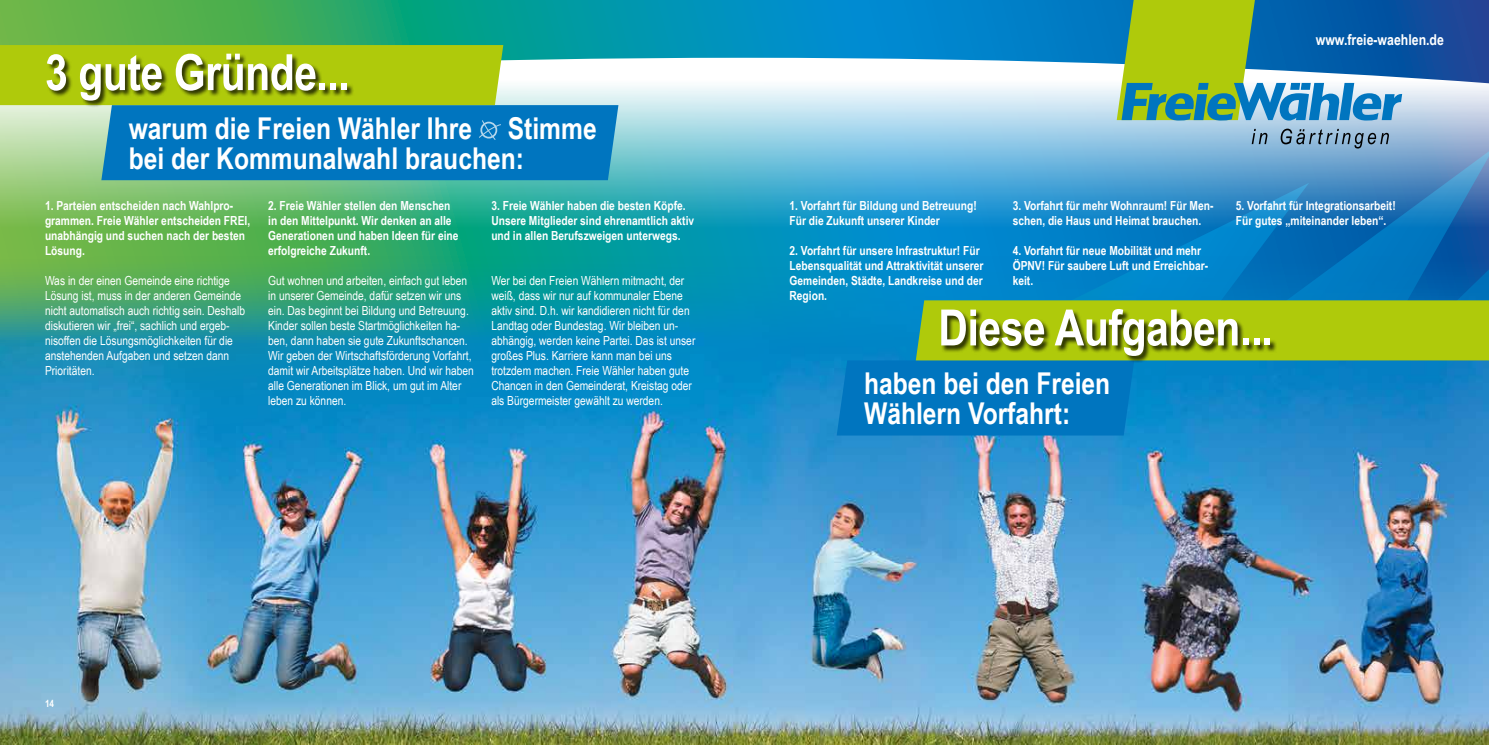
<style>
.page{position:relative;width:1489px;height:745px;background:#fff}
.page>*{position:absolute;margin:0;border:0;box-sizing:border-box;transform-origin:0 0}
.t1{font:700 50px "Arial Narrow";letter-spacing:-.01em;color:#fff}
.t2{font:700 30px/30px "Arial Narrow";color:#fff}
.t3{font:700 15px "Arial Narrow";color:#fff}
.t4{font:12.5px/15px "Arial Narrow";color:#fff}
.t5{font:700 12.5px/15px "Arial Narrow";color:#fff}
.t6{font:700 10px "Arial Narrow";color:#fff}
</style>
<div class="page">
<svg style="left:0;top:0;width:1488px;height:58px;background:#189298"></svg>
<img style="left:0;top:58px;width:1488px;height:174px">
<img style="left:0;top:232px;width:1488px;height:512px">
<svg style="left:0;top:45px;width:618px;height:135px;background:#50a09a"></svg>
<div style="left:46px;top:54px;width:308px;height:54px;background:#000;opacity:.75"></div>
<svg style="left:836px;top:300px;width:652px;height:135px;background:#309097"></svg>
<div style="left:940px;top:309px;width:337px;height:54px;background:#000;opacity:.75"></div>
<svg style="left:1116px;top:0;width:285px;height:120px;background:#5c9a7e"></svg>
<svg style="left:1251px;top:129px;width:16px;height:15px"></svg>
<svg style="left:1280px;top:128px;width:108px;height:20px;background:#7c9ab3"></svg>
<h1 class="t1" style="left:45px;top:35px;width:306px">3 gute Gründe...</h1>
<h2 class="t2" style="left:129px;top:111px;width:469px">warum die Freien Wähler Ihre Stimme bei der Kommunalwahl brauchen:</h2>
<p class="t5" style="left:45px;top:197px;width:207px">1. Parteien entscheiden nach Wahlpro&shy;grammen. Freie Wähler entscheiden FREI, unabhängig und suchen nach der besten<br>Lösung.</p>
<p class="t4" style="left:45px;top:273px;width:201px">Was in der einen Gemeinde eine richtige Lösung ist, muss in der anderen Gemeinde nicht automatisch auch richtig sein. Deshalb diskutieren wir „frei“, sachlich und ergeb&shy;nisoffen die Lösungsmöglichkeiten für die anstehenden Aufgaben und setzen dann Prioritäten.</p>
<p class="t5" style="left:268px;top:197px;width:192px">2. Freie Wähler stellen den Menschen in den Mittelpunkt. Wir denken an alle Generationen und haben Ideen für eine erfolgreiche Zukunft.</p>
<p class="t4" style="left:268px;top:273px;width:207px">Gut wohnen und arbeiten, einfach gut leben in unserer Gemeinde, dafür setzen wir uns ein. Das beginnt bei Bildung und Betreuung.<br>Kinder sollen beste Startmöglichkeiten ha&shy;ben, dann haben sie gute Zukunftschancen.<br>Wir geben der Wirtschaftsförderung Vorfahrt, damit wir Arbeitsplätze haben. Und wir haben alle Generationen im Blick, um gut im Alter leben zu können.</p>
<p class="t5" style="left:491px;top:197px;width:204px">3. Freie Wähler haben die besten Köpfe.<br>Unsere Mitglieder sind ehrenamtlich aktiv und in allen Berufszweigen unterwegs.</p>
<p class="t4" style="left:491px;top:273px;width:205px">Wer bei den Freien Wählern mitmacht, der weiß, dass wir nur auf kommunaler Ebene aktiv sind. D.h. wir kandidieren nicht für den Landtag oder Bundestag. Wir bleiben un&shy;abhängig, werden keine Partei. Das ist unser großes Plus. Karriere kann man bei uns trotzdem machen. Freie Wähler haben gute Chancen in den Gemeinderat, Kreistag oder als Bürgermeister gewählt zu werden.</p>
<p class="t3" style="left:1315px;top:28px;width:130px">www.freie-waehlen.de</p>
<p class="t5" style="left:789px;top:197px;width:189px">1. Vorfahrt für Bildung und Betreuung!<br>Für die Zukunft unserer Kinder</p>
<p class="t5" style="left:789px;top:242px;width:195px">2. Vorfahrt für unsere Infrastruktur! Für Lebensqualität und Attraktivität unserer Gemeinden, Städte, Landkreise und der Region.</p>
<p class="t5" style="left:1012px;top:197px;width:202px">3. Vorfahrt für mehr Wohnraum! Für Men&shy;schen, die Haus und Heimat brauchen.</p>
<p class="t5" style="left:1012px;top:242px;width:197px">4. Vorfahrt für neue Mobilität und mehr<br>ÖPNV! Für saubere Luft und Erreichbar&shy;keit.</p>
<p class="t5" style="left:1235px;top:197px;width:161px">5. Vorfahrt für Integrationsarbeit!<br>Für gutes „miteinander leben“.</p>
<h1 class="t1" style="left:938px;top:290px;width:336px">Diese Aufgaben...</h1>
<h2 class="t2" style="left:864px;top:366px;width:248px">haben bei den Freien<br>Wählern Vorfahrt:</h2>
<p class="t6" style="left:45px;top:695px;width:11px">14</p>
</div>
